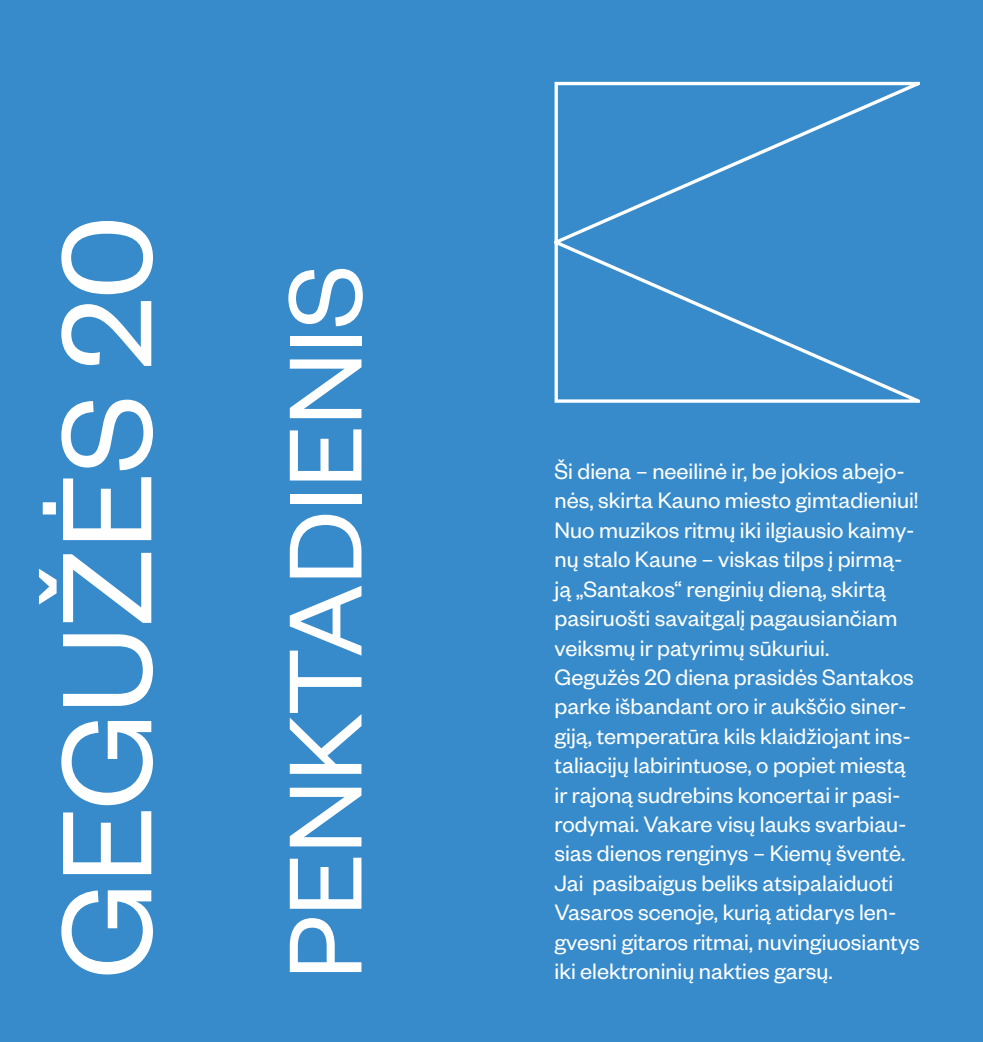
<style>
.page{position:relative;width:983px;height:1042px;background:#fff}
.page>*{position:absolute;margin:0;border:0;box-sizing:border-box;transform-origin:0 0}
.t1{font:140px "Founders Grotesk";color:#fff}
.t2{font:113.75px "Founders Grotesk";color:#fff}
.t3{font:24.5px/29.4px "Founders Grotesk";color:#fff}
</style>
<div class="page">
<div style="left:0;top:0;width:982px;height:1042px;background:#378bca"></div>
<svg style="left:554px;top:81px;width:366px;height:322px"></svg>
<h1 class="t1" style="left:21px;top:979px;width:764px;rotate:-90deg">GEGUŽĖS 20</h1>
<h2 class="t2" style="left:255px;top:979px;width:715px;rotate:-90deg">PENKTADIENIS</h2>
<p class="t3" style="left:554px;top:455px;width:366px">Ši diena – neeilinė ir, be jokios abejo&shy;nės, skirta Kauno miesto gimtadieniui!<br>Nuo muzikos ritmų iki ilgiausio kaimy&shy;nų stalo Kaune – viskas tilps į pirmą&shy;ją „Santakos“ renginių dieną, skirtą pasiruošti savaitgalį pagausiančiam veiksmų ir patyrimų sūkuriui.<br>Gegužės 20 diena prasidės Santakos parke išbandant oro ir aukščio siner&shy;giją, temperatūra kils klaidžiojant ins&shy;taliacijų labirintuose, o popiet miestą ir rajoną sudrebins koncertai ir pasi&shy;rodymai. Vakare visų lauks svarbiau&shy;sias dienos renginys – Kiemų šventė.<br>Jai pasibaigus beliks atsipalaiduoti Vasaros scenoje, kurią atidarys len&shy;gvesni gitaros ritmai, nuvingiuosiantys iki elektroninių nakties garsų.</p>
</div>
